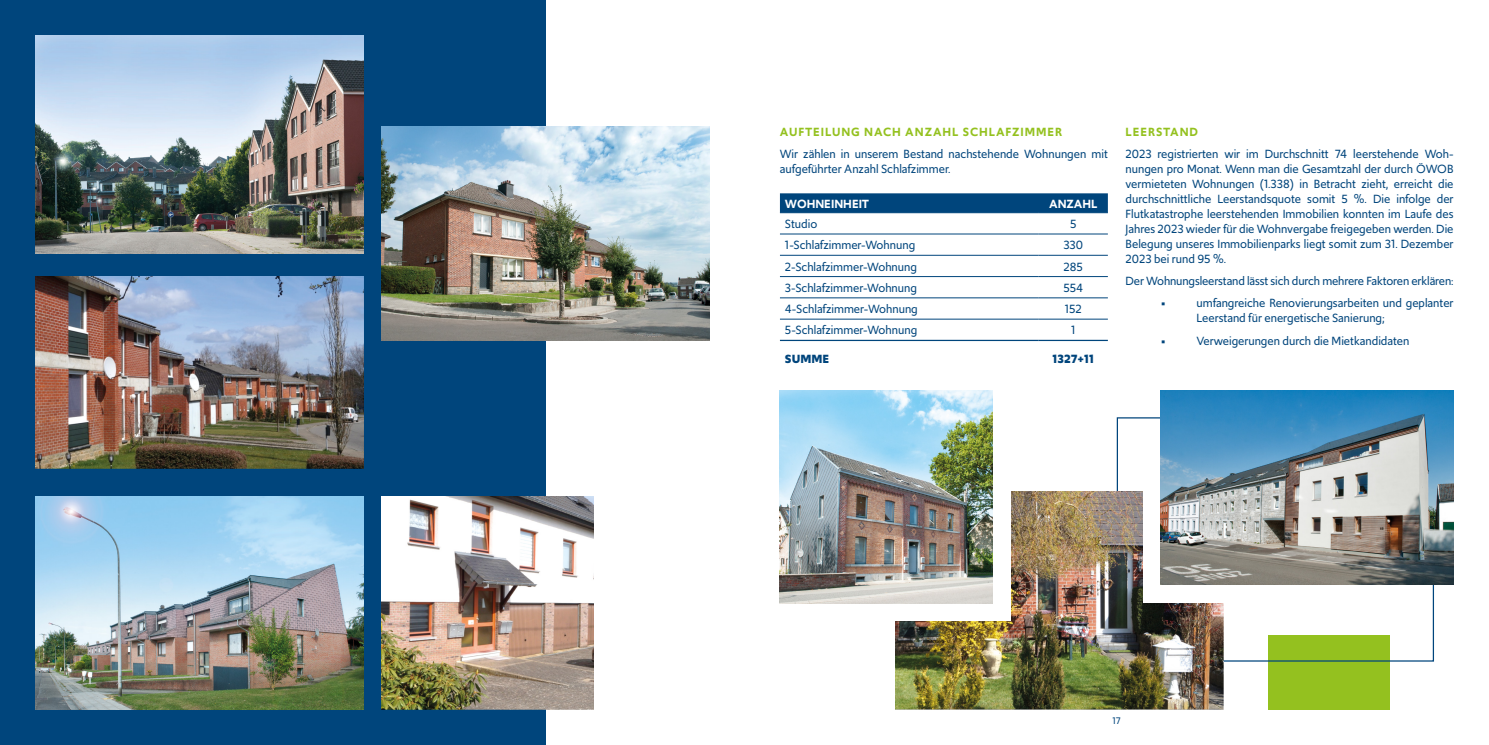
<style>
.page{position:relative;width:1489px;height:745px;background:#fff}
.page>*{position:absolute;margin:0;border:0;box-sizing:border-box;transform-origin:0 0}
.t1{font:12.5px/15px "Upgrade";color:#00457c}
.t2{font:600 12.5px "Upgrade";letter-spacing:.075em;color:#94c11f}
.t3{font:600 12.5px "Upgrade";color:#fff}
.t4{font:700 12.5px "Upgrade";color:#00457c}
.t5{font:10px "Upgrade";color:#00457c}
</style>
<div class="page">
<div style="left:1268px;top:634px;width:121px;height:74px;background:#94c11f"></div>
<img style="left:895px;top:491px;width:328px;height:218px">
<div style="left:780px;top:390px;width:230px;height:230px;background:#fff"></div>
<div style="left:1143px;top:431px;width:230px;height:171px;background:#fff"></div>
<div style="left:0;top:0;width:545px;height:744px;background:#00457c"></div>
<div style="left:780px;top:193px;width:327px;height:19px;background:#00457c"></div>
<hr style="left:780px;top:212px;width:258px;height:1px;background:#00457c">
<hr style="left:1038px;top:212px;width:69px;height:1px;background:#00457c">
<hr style="left:780px;top:234px;width:258px;height:1px;background:#00457c">
<hr style="left:1038px;top:234px;width:69px;height:1px;background:#00457c">
<hr style="left:780px;top:255px;width:258px;height:1px;background:#00457c">
<hr style="left:1038px;top:255px;width:69px;height:1px;background:#00457c">
<hr style="left:780px;top:276px;width:258px;height:1px;background:#00457c">
<hr style="left:1038px;top:276px;width:69px;height:1px;background:#00457c">
<hr style="left:780px;top:297px;width:258px;height:1px;background:#00457c">
<hr style="left:1038px;top:297px;width:69px;height:1px;background:#00457c">
<hr style="left:780px;top:319px;width:258px;height:1px;background:#00457c">
<hr style="left:1038px;top:319px;width:69px;height:1px;background:#00457c">
<hr style="left:780px;top:339px;width:258px;height:2px;background:#00457c">
<hr style="left:1038px;top:339px;width:69px;height:2px;background:#00457c">
<img style="left:35px;top:35px;width:328px;height:218px">
<img style="left:381px;top:126px;width:328px;height:214px">
<img style="left:35px;top:496px;width:328px;height:213px">
<img style="left:35px;top:276px;width:328px;height:192px">
<img style="left:1160px;top:390px;width:293px;height:194px">
<img style="left:780px;top:390px;width:212px;height:212px">
<img style="left:381px;top:496px;width:213px;height:213px">
<p class="t2" style="left:780px;top:123px;width:284px">AUFTEILUNG NACH ANZAHL SCHLAFZIMMER</p>
<p class="t1" style="left:780px;top:146px;width:329px">Wir zählen in unserem Bestand nachstehende Wohnungen mit aufgeführter Anzahl Schlafzimmer.</p>
<p class="t3" style="left:785px;top:195px;width:86px">WOHNEINHEIT</p>
<p class="t3" style="left:1049px;top:195px;width:50px">ANZAHL</p>
<p class="t1" style="left:785px;top:216px;width:34px">Studio</p>
<p class="t1" style="left:1070px;top:216px;width:8px">5</p>
<p class="t1" style="left:785px;top:237px;width:132px">1-Schlafzimmer-Wohnung</p>
<p class="t1" style="left:1063px;top:237px;width:21px">330</p>
<p class="t1" style="left:785px;top:259px;width:133px">2-Schlafzimmer-Wohnung</p>
<p class="t1" style="left:1063px;top:259px;width:21px">285</p>
<p class="t1" style="left:785px;top:280px;width:133px">3-Schlafzimmer-Wohnung</p>
<p class="t1" style="left:1063px;top:280px;width:21px">554</p>
<p class="t1" style="left:785px;top:301px;width:134px">4-Schlafzimmer-Wohnung</p>
<p class="t1" style="left:1064px;top:301px;width:19px">152</p>
<p class="t1" style="left:785px;top:322px;width:134px">5-Schlafzimmer-Wohnung</p>
<p class="t1" style="left:1071px;top:322px;width:6px">1</p>
<p class="t4" style="left:785px;top:350px;width:46px">SUMME</p>
<p class="t4" style="left:1052px;top:350px;width:43px">1327+11</p>
<p class="t2" style="left:1125px;top:123px;width:74px">LEERSTAND</p>
<p class="t1" style="left:1125px;top:146px;width:329px;text-align:justify">2023 registrierten wir im Durchschnitt 74 leerstehende Woh&shy;nungen pro Monat. Wenn man die Gesamtzahl der durch ÖWOB vermieteten Wohnungen (1.338) in Betracht zieht, erreicht die durchschnittliche Leerstandsquote somit 5 %. Die infolge der Flutkatastrophe leerstehenden Immobilien konnten im Laufe des Jahres 2023 wieder für die Wohnvergabe freigegeben werden. Die Belegung unseres Immobilienparks liegt somit zum 31. Dezember 2023 bei rund 95 %.</p>
<p class="t1" style="left:1125px;top:273px;width:329px">Der Wohnungsleerstand lässt sich durch mehrere Faktoren erklären:</p>
<p class="t4" style="left:1160px;top:295px;width:6px">•</p>
<p class="t1" style="left:1196px;top:295px;width:258px">umfangreiche Renovierungsarbeiten und geplanter<br>Leerstand für energetische Sanierung;</p>
<p class="t4" style="left:1160px;top:332px;width:6px">•</p>
<p class="t1" style="left:1196px;top:332px;width:214px">Verweigerungen durch die Mietkandidaten</p>
<p class="t5" style="left:1112px;top:713px;width:10px">17</p>
</div>
